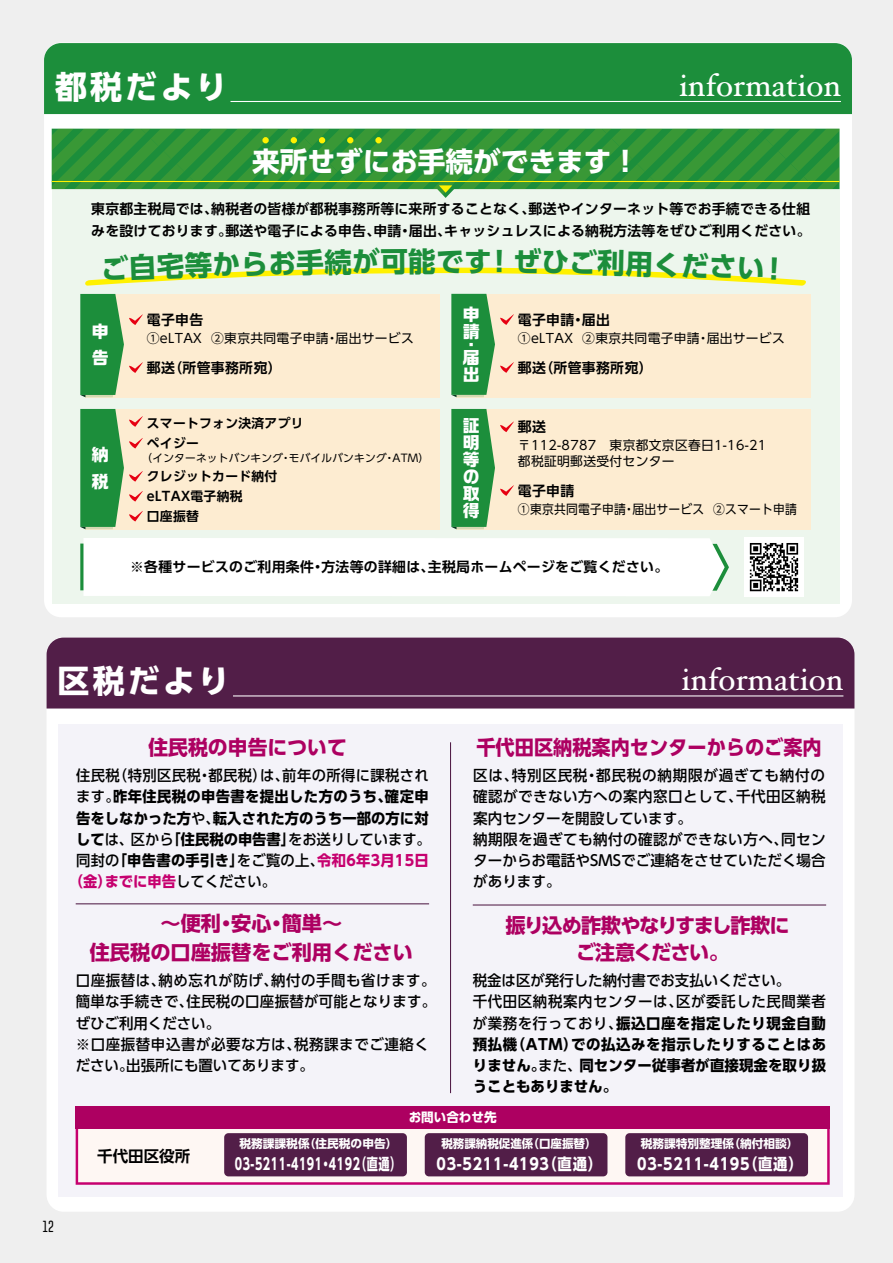
<style>
.page{position:relative;width:893px;height:1263px;background:#fff}
.page>*{position:absolute;margin:0;border:0;box-sizing:border-box;transform-origin:0 0}
.t1{font:31.95px "Hoefler Text";color:#fff}
.t2{font:700 31.95px "UD Shin Go Pr 6 N";letter-spacing:.1em;color:#fff}
.t3{font:700 27.6px "UD Shin Go Pr 6";color:#1c8e3b}
.t4{font:700 27.6px "UD Shin Go Pr 6 N";color:#fff}
.t5{font:700 20.25px/28.7px "UD Shin Go Pr 6 N";color:#ad0061;text-align:center}
.t6{font:700 20.25px/26.5px "UD Shin Go Pr 6 N";letter-spacing:-.06em;color:#ad0061;text-align:center}
.t7{font:700 20.25px "UD Shin Go Pr 6 N";color:#ad0061;scale:.95 1}
.t8{font:700 16.95px/17px "Ro G San Srf Std";color:#fff}
.t9{font:700 15.9px "UD Shin Go Pr 6 N";letter-spacing:.05em;color:#fff;scale:.9 1}
.t10{font:700 15.9px "UD Shin Go Pr 6 N";letter-spacing:.05em;color:#fff;scale:.7 1}
.t11{font:700 15.45px "UD Shin Go Pr 6 N De";color:#000}
.t12{font:500 14.85px/21.3px "UD Shin Go Pr 6 N";letter-spacing:.025em;color:#000}
.t13{font:700 14.85px/21.3px "UD Shin Go Pr 6 N";letter-spacing:.03em;color:#000}
.t14{font:500 14.85px "UD Shin Go Pr 6 N";letter-spacing:.025em;color:#000;scale:.96 1}
.t15{font:500 14.85px "UD Shin Go Pr 6 N";color:#000;scale:.96 1}
.t16{font:700 14.85px "UD Shin Go Pr 6 N";letter-spacing:.03em;color:#000;scale:.96 1}
.t17{font:700 14.85px "UD Shin Go Pr 6 N";letter-spacing:.005em;color:#000;scale:.96 1}
.t18{font:700 14.85px "UD Shin Go Pr 6 N";color:#c6006f;scale:.96 1}
.t19{font:700 13.8px/21.3px "UD Shin Go Pr 6 N De";letter-spacing:.02em;color:#000}
.t20{font:12.75px/15.9px "UD Shin Go Pr 6 N";letter-spacing:.025em;color:#000}
.t21{font:700 12.75px/20px "UD Shin Go Pr 6 N De";letter-spacing:.025em;color:#000}
.t22{font:12.75px "UD Shin Go Pr 6 N";letter-spacing:.025em;color:#000;scale:.92 1}
.t23{font:700 12.75px "UD Shin Go Pr 6 N";color:#fff}
.t24{font:700 11.7px "UD Shin Go Pr 6 N";color:#fff}
.t25{font:100 11.7px "Gobold";color:#000}
.t26{font:10.65px "UD Shin Go Pr 6 N";letter-spacing:.025em;color:#000}
.s1{font-weight:500}
.s2{font-weight:700}
.s3{font-weight:700;color:#c6006f}
.s4{font-weight:500;color:#000}
</style>
<div class="page">
<div style="left:0;top:0;width:892px;height:1263px;background:#efefef"></div>
<div style="left:44px;top:43px;width:808px;height:574px;background:#fff;border-radius:17px"></div>
<div style="left:44px;top:43px;width:808px;height:71px;background:#1c8e3b"></div>
<hr style="left:230px;top:101px;width:611px;height:1px;background:#fff">
<div style="left:47px;top:637px;width:807px;height:575px;background:#fff;border-radius:17px"></div>
<div style="left:47px;top:637px;width:807px;height:71px;background:#521e48"></div>
<hr style="left:233px;top:695px;width:610px;height:1px;background:#fff">
<div style="left:58px;top:724px;width:785px;height:472px;background:#f4f3f9"></div>
<svg style="left:76px;top:1129px;width:754px;height:56px;fill:#fef7f3"></svg>
<div style="left:76px;top:1106px;width:754px;height:23px;background:#ad0061"></div>
<div style="left:224px;top:1133px;width:183px;height:43px;background:#521e48;border-radius:4px"></div>
<div style="left:425px;top:1133px;width:182px;height:43px;background:#521e48;border-radius:4px"></div>
<div style="left:625px;top:1133px;width:183px;height:43px;background:#521e48;border-radius:4px"></div>
<hr style="left:76px;top:903px;width:353px;height:1px;background:#521e48">
<hr style="left:450px;top:742px;width:1px;height:351px;background:#521e48">
<hr style="left:473px;top:904px;width:353px;height:1px;background:#521e48">
<div style="left:52px;top:189px;width:787px;height:414px;background:#edf6ed"></div>
<div style="left:80px;top:538px;width:649px;height:58px;background:#fff"></div>
<div style="left:744px;top:537px;width:60px;height:60px;background:#fff"></div>
<svg style="left:750px;top:543px;width:48px;height:48px"></svg>
<svg style="left:52px;top:129px;width:787px;height:69px;background:#46a04f"></svg>
<div style="left:262px;top:137px;width:7px;height:6px;border:2px solid #fff100;border-radius:50%"></div>
<svg style="left:291px;top:137px;width:6px;height:6px"></svg>
<svg style="left:319px;top:137px;width:6px;height:6px"></svg>
<svg style="left:347px;top:137px;width:6px;height:6px"></svg>
<div style="left:375px;top:137px;width:7px;height:6px;border:2px solid #fff100;border-radius:50%"></div>
<svg style="left:439px;top:185px;width:13px;height:8px"></svg>
<hr style="left:52px;top:181px;width:787px;height:1px;background:#fff100">
<div style="left:85px;top:294px;width:355px;height:103px;background:#fdecd1"></div>
<svg style="left:80px;top:294px;width:63px;height:103px"></svg>
<div style="left:85px;top:409px;width:355px;height:120px;background:#fdecd1"></div>
<svg style="left:80px;top:409px;width:63px;height:120px"></svg>
<div style="left:457px;top:409px;width:354px;height:120px;background:#fdecd1"></div>
<svg style="left:451px;top:409px;width:63px;height:120px"></svg>
<div style="left:457px;top:294px;width:354px;height:103px;background:#fdecd1"></div>
<svg style="left:451px;top:294px;width:63px;height:103px"></svg>
<svg style="left:85px;top:267px;width:721px;height:19px"></svg>
<h1 class="t2" style="left:55px;top:60px;width:174px">都税だより</h1>
<h1 class="t1" style="left:679px;top:66px;width:163px">information</h1>
<h2 class="t4" style="left:252px;top:139px;width:388px">来所せずにお手続ができます！</h2>
<p class="t19" style="left:91px;top:198px;width:721px">東京都主税局では、納税者の皆様が都税事務所等に来所することなく、郵送やインターネット等でお手続できる仕組みを設けております。郵送や電子による申告、申請・届出、キャッシュレスによる納税方法等をぜひご利用ください。</p>
<p class="t8" style="left:92px;top:318px;width:18px;line-height:26.2px">申告</p>
<p class="t8" style="left:92px;top:442px;width:18px;line-height:26.2px">納税</p>
<h2 class="t3" style="left:128px;top:245px;width:113px;rotate:-2deg">自宅等か</h2>
<h2 class="t3" style="left:240px;top:241px;width:141px;rotate:-1deg">らお手続が</h2>
<h2 class="t3" style="left:380px;top:239px;width:135px">可能です！</h2>
<h2 class="t3" style="left:514px;top:239px;width:113px;rotate:1deg">ぜひご利</h2>
<h2 class="t3" style="left:626px;top:241px;width:141px;rotate:2deg">用ください</h2>
<p class="t19" style="left:147px;top:309px;width:58px">電子申告</p>
<p class="t20" style="left:147px;top:330px;width:268px">①eLTAX ②東京共同電子申請・届出サービス</p>
<p class="t19" style="left:147px;top:357px;width:136px">郵送（所管事務所宛）</p>
<p class="t21" style="left:147px;top:412px;width:158px">スマートフォン決済アプリペイジー</p>
<p class="t26" style="left:142px;top:449px;width:289px">（インターネットバンキング・モバイルバンキング・ATM）</p>
<p class="t21" style="left:147px;top:465px;width:132px">クレジットカード納付eLTAX電子納税<br>口座振替</p>
<p class="t8" style="left:463px;top:306px;width:18px">申請</p>
<p class="t8" style="left:463px;top:338px;width:17px;line-height:12.8px">・届</p>
<p class="t8" style="left:463px;top:366px;width:17px">出</p>
<p class="t19" style="left:518px;top:309px;width:93px">電子申請・届出</p>
<p class="t19" style="left:518px;top:356px;width:136px">郵送（所管事務所宛）</p>
<p class="t20" style="left:518px;top:330px;width:268px">①eLTAX ②東京共同電子申請・届出サービス</p>
<p class="t8" style="left:463px;top:417px;width:18px;text-align:justify">証明等の取得</p>
<p class="t19" style="left:518px;top:416px;width:29px">郵送</p>
<p class="t20" style="left:518px;top:437px;width:250px">〒112-8787　東京都文京区春日1-16-21都税証明郵送受付センター</p>
<p class="t19" style="left:518px;top:480px;width:58px">電子申請</p>
<p class="t22" style="left:518px;top:499px;width:305px">①東京共同電子申請・届出サービス ②スマート申請</p>
<p class="t19" style="left:130px;top:556px;width:540px">※各種サービスのご利用条件・方法等の詳細は、主税局ホームページをご覧ください。</p>
<h1 class="t2" style="left:58px;top:655px;width:174px">区税だより</h1>
<h1 class="t1" style="left:681px;top:661px;width:163px">information</h1>
<h3 class="t5" style="left:148px;top:733px;width:200px">住民税の申告について</h3>
<p class="t14" style="left:76px;top:763px;width:369px">住民税（特別区民税・都民税）は、前年の所得に課税され</p>
<p class="t16" style="left:76px;top:784px;width:369px"><span class="s1">ます。</span>昨年住民税の申告書を提出した方のうち、確定申</p>
<p class="t17" style="left:76px;top:806px;width:369px">告をしなかった方<span class="s1">や、</span>転入された方のうち一部の方に対</p>
<p class="t15" style="left:76px;top:827px;width:371px"><span class="s2">して</span>は、区から<span class="s2">「住民税の申告書」</span>をお送りしています。</p>
<p class="t14" style="left:76px;top:848px;width:369px">同封の<span class="s2">「申告書の手引き」</span>をご覧の上、<span class="s3">令和6年3月15日</span></p>
<p class="t18" style="left:69px;top:869px;width:217px">（金）までに申告<span class="s4">してください。</span></p>
<h3 class="t7" style="left:476px;top:731px;width:365px">千代田区納税案内センターからのご案内</h3>
<p class="t12" style="left:473px;top:764px;width:354px">区は、特別区民税・都民税の納期限が過ぎても納付の確認ができない方への案内窓口として、千代田区納税案内センターを開設しています。<br>納期限を過ぎても納付の確認ができない方へ、同センターからお電話やSMSでご連絡をさせていただく場合があります。</p>
<h3 class="t5" style="left:90px;top:908px;width:325px">～便利・安心・簡単～<br>住民税の口座振替をご利用ください</h3>
<p class="t12" style="left:76px;top:969px;width:362px">口座振替は、納め忘れが防げ、納付の手間も省けます。簡単な手続きで、住民税の口座振替が可能となります。ぜひご利用ください。<br>※口座振替申込書が必要な方は、税務課までご連絡ください。出張所にも置いてあります。</p>
<p class="t13" style="left:473px;top:969px;width:355px"><span class="s1">税金は区が発行した納付書でお支払いください。<br>千代田区納税案内センターは、区が委託した民間業者が業務を行っており、</span>振込口座を指定したり現金自動預払機（ATM）での払込みを指示したりすることはありません。<span class="s1">また、</span>同センター従事者が直接現金を取り扱うこともありません。</p>
<h3 class="t6" style="left:505px;top:911px;width:286px">振り込め詐欺やなりすまし詐欺にご注意ください。</h3>
<p class="t25" style="left:43px;top:1219px;width:13px">12</p>
<p class="t11" style="left:97px;top:1143px;width:95px">千代田区役所</p>
<p class="t24" style="left:240px;top:1134px;width:159px">税務課課税係（住民税の申告）</p>
<p class="t10" style="left:235px;top:1151px;width:239px">03-5211-4191・4192（直通）</p>
<p class="t23" style="left:409px;top:1107px;width:89px">お問い合わせ先</p>
<p class="t24" style="left:441px;top:1134px;width:157px">税務課納税促進係（口座振替）</p>
<p class="t9" style="left:437px;top:1151px;width:185px">03-5211-4193（直通）</p>
<p class="t24" style="left:641px;top:1134px;width:159px">税務課特別整理係（納付相談）</p>
<p class="t9" style="left:637px;top:1151px;width:185px">03-5211-4195（直通）</p>
</div>
